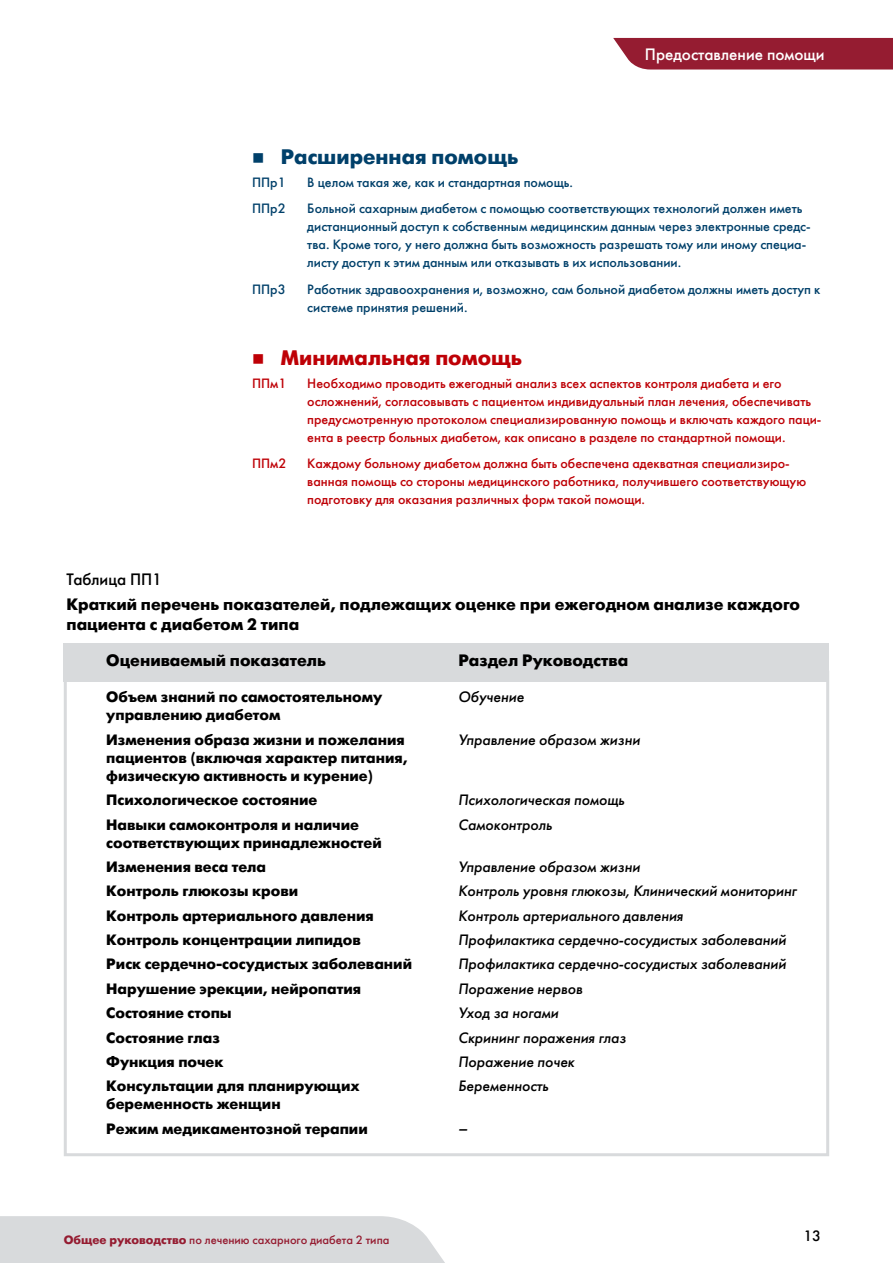
<style>
.page{position:relative;width:893px;height:1263px;background:#fff}
.page>*{position:absolute;margin:0;border:0;box-sizing:border-box;transform-origin:0 0}
.t1{font:700 21px "Futuris C";color:#00406a}
.t2{font:700 21px "Futuris C";color:#be0006}
.t3{font:700 16.5px/19.5px "Futuris C";color:#000}
.t4{font:16.5px "Futuris C";color:#fff}
.t5{font:16.5px "Futuris C";color:#000}
.t6{font:700 15px/24.5px "Futuris C";color:#000}
.t7{font:italic 15px/24.5px "Futuris C";color:#000}
.t8{font:15px "Futuris C";color:#000}
.t9{font:italic 700 15px "Futuris C";color:#000}
.t10{font:13.5px/18px "Futuris C";color:#be0006}
.t11{font:13.5px/18px "Futuris C";color:#00406a}
.t12{font:12px "Futuris C";color:#951c31}
.s1{font-weight:700}
</style>
<div class="page">
<svg style="left:613px;top:38px;width:280px;height:32px;background:#9b293d"></svg>
<div style="left:64px;top:643px;width:765px;height:38px;background:#d8dadc"></div>
<div style="left:0;top:1216px;width:445px;height:47px;background:#d8dadc"></div>
<p class="t4" style="left:645px;top:44px;width:181px">Предоставление помощи</p>
<h1 class="t1" style="left:252px;top:145px;width:268px">■ Расширенная помощь</h1>
<p class="t11" style="left:252px;top:173px;width:35px">ППр1</p>
<p class="t11" style="left:307px;top:173px;width:267px">В целом такая же, как и стандартная помощь.</p>
<p class="t11" style="left:252px;top:199px;width:35px">ППр2</p>
<p class="t11" style="left:307px;top:199px;width:505px">Больной сахарным диабетом с помощью соответствующих технологий должен иметь дистанционный доступ к собственным медицинским данным через электронные средс&shy;тва. Кроме того, у него должна быть возможность разрешать тому или иному специа&shy;листу доступ к этим данным или отказывать в их использовании.</p>
<p class="t11" style="left:252px;top:280px;width:35px">ППр3</p>
<p class="t11" style="left:307px;top:280px;width:515px">Работник здравоохранения и, возможно, сам больной диабетом должны иметь доступ к системе принятия решений.</p>
<h1 class="t2" style="left:252px;top:346px;width:272px">■ Минимальная помощь</h1>
<p class="t10" style="left:252px;top:374px;width:36px">ППм1</p>
<p class="t10" style="left:307px;top:374px;width:516px">Необходимо проводить ежегодный анализ всех аспектов контроля диабета и его осложнений, согласовывать с пациентом индивидуальный план лечения, обеспечивать предусмотренную протоколом специализированную помощь и включать каждого паци&shy;ента в реестр больных диабетом, как описано в разделе по стандартной помощи.</p>
<p class="t10" style="left:252px;top:454px;width:36px">ППм2</p>
<p class="t10" style="left:307px;top:454px;width:500px">Каждому больному диабетом должна быть обеспечена адекватная специализиро&shy;ванная помощь со стороны медицинского работника, получившего соответствующую подготовку для оказания различных форм такой помощи.</p>
<p class="t5" style="left:67px;top:569px;width:97px">Таблица ПП1</p>
<p class="t3" style="left:67px;top:595px;width:735px">Краткий перечень показателей, подлежащих оценке при ежегодном анализе каждого пациента с диабетом 2 типа</p>
<p class="t3" style="left:106px;top:651px;width:221px">Оцениваемый показатель</p>
<p class="t6" style="left:106px;top:689px;width:278px;line-height:18px">Объем знаний по самостоятельному управлению диабетом</p>
<p class="t6" style="left:106px;top:731px;width:303px;line-height:18px">Изменения образа жизни и пожелания пациентов (включая характер питания, физическую активность и курение)</p>
<p class="t6" style="left:106px;top:788px;width:254px">Психологическое состояние<br>Навыки самоконтроля и наличие</p>
<p class="t6" style="left:106px;top:830px;width:307px">соответствующих принадлежностей<br>Изменения веса тела<br>Контроль глюкозы крови<br>Контроль артериального давления<br>Контроль концентрации липидов<br>Риск сердечно-сосудистых заболеваний<br>Нарушение эрекции, нейропатия<br>Состояние стопы<br>Состояние глаз<br>Функция почек<br>Консультации для планирующих</p>
<p class="t6" style="left:106px;top:1092px;width:263px">беременность женщин<br>Режим медикаментозной терапии</p>
<p class="t3" style="left:458px;top:651px;width:171px">Раздел Руководства</p>
<p class="t7" style="left:458px;top:685px;width:68px">Обучение</p>
<p class="t7" style="left:458px;top:727px;width:183px">Управление образом жизни</p>
<p class="t7" style="left:458px;top:788px;width:168px">Психологическая помощь<br>Самоконтроль</p>
<p class="t7" style="left:458px;top:854px;width:340px">Управление образом жизни<br>Контроль уровня глюкозы, Клинический мониторинг<br>Контроль артериального давления<br>Профилактика сердечно-сосудистых заболеваний<br>Профилактика сердечно-сосудистых заболеваний<br>Поражение нервов<br>Уход за ногами<br>Скрининг поражения глаз<br>Поражение почек<br>Беременность</p>
<p class="t9" style="left:458px;top:1120px;width:11px">–</p>
<p class="t12" style="left:64px;top:1232px;width:327px"><span class="s1">Общее руководство</span> по лечению сахарного диабета 2 типа</p>
<p class="t8" style="left:803px;top:1226px;width:19px">13</p>
</div>
